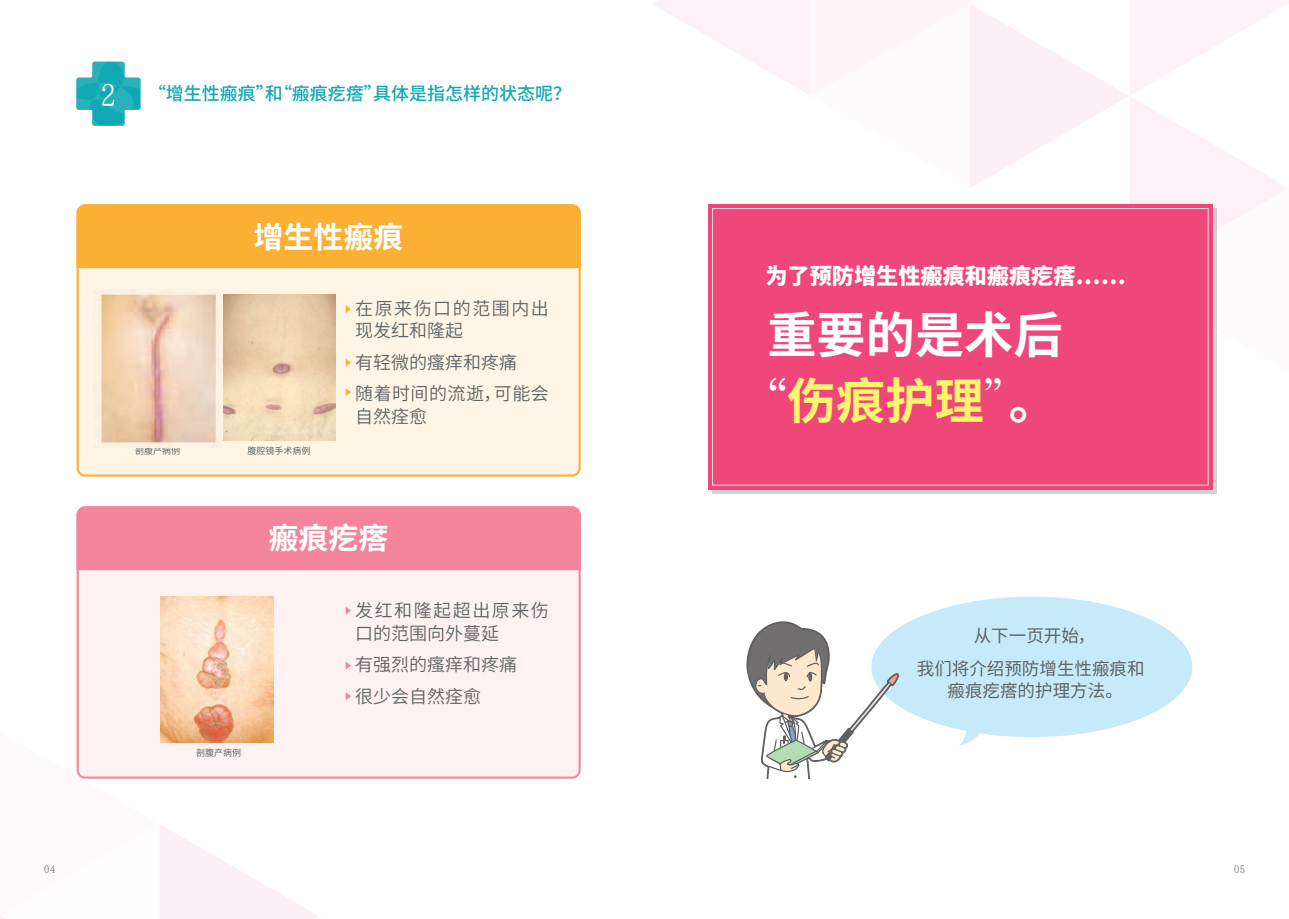
<style>
.page{position:relative;width:1289px;height:919px;background:#fff}
.page>*{position:absolute;margin:0;border:0;box-sizing:border-box;transform-origin:0 0}
.t1{font:700 49.2px/65.6px "Source Han Sans CN";color:#fff;text-align:center}
.t2{font:700 30px "Source Han Sans CN";color:#fff}
.t3{font:800 22.2px "Source Han Sans CN";color:#fff}
.t4{font:18px/31.5px "Source Han Sans CN";color:#5f6465}
.t5{font:18px/22.5px "Source Han Sans CN";letter-spacing:.085em;color:#5f6465}
.t6{font:500 18px "Source Han Sans CN";color:#11a8b4}
.t7{font:17.55px/33px "Source Han Sans CN";color:#5f6465;text-align:center}
.t8{font:10.5px "Kokoro Minchoutai";color:#5f6465}
.t9{font:9px "Source Han Sans CN";color:#5f6465}
.s1{font-family:"Kokoro Minchoutai";font-weight:400;font-size:30px;color:#fff}
.s2{font-weight:300}
.s3{color:#fff46d}
.s4{font-weight:200}
</style>
<div class="page">
<svg style="left:652px;top:0;width:636px;height:372px"></svg>
<svg style="left:0;top:731px;width:324px;height:187px"></svg>
<div style="left:77px;top:268px;width:503px;height:208px;background:#fef5e6"></div>
<div style="left:77px;top:204px;width:503px;height:64px;background:#fbb033"></div>
<div style="left:77px;top:570px;width:503px;height:208px;background:#fdf1f2"></div>
<div style="left:77px;top:506px;width:503px;height:64px;background:#f3849b"></div>
<svg style="left:77px;top:62px;width:63px;height:64px"></svg>
<svg style="left:712px;top:208px;width:504px;height:285px;background:#daafbc"></svg>
<div style="left:708px;top:204px;width:504px;height:285px;background:#f0477b"></div>
<div style="left:712px;top:208px;width:496px;height:277px;border:1px solid #fad5e5"></div>
<svg style="left:900px;top:596px;width:292px;height:149px;fill:#c6eafa"></svg>
<img style="left:222px;top:294px;width:113px;height:147px">
<img style="left:160px;top:596px;width:113px;height:147px">
<svg style="left:346px;top:305px;width:5px;height:8px"></svg>
<svg style="left:346px;top:358px;width:5px;height:9px"></svg>
<svg style="left:346px;top:388px;width:5px;height:8px"></svg>
<svg style="left:346px;top:606px;width:5px;height:8px"></svg>
<svg style="left:346px;top:661px;width:5px;height:8px"></svg>
<svg style="left:346px;top:692px;width:5px;height:8px"></svg>
<svg style="left:746px;top:621px;width:154px;height:157px"></svg>
<img style="left:93px;top:289px;width:129px;height:158px">
<p class="t6" style="left:99px;top:83px;width:474px"><span class="s1">2</span> “增生性瘢痕”和“瘢痕疙瘩”具体是指怎样的状态呢？</p>
<h2 class="t2" style="left:253px;top:219px;width:152px">增生性瘢痕</h2>
<p class="t9" style="left:135px;top:445px;width:46px">剖腹产病例</p>
<p class="t9" style="left:247px;top:445px;width:64px">腹腔镜手术病例</p>
<p class="t5" style="left:355px;top:297px;width:195px">在原来伤口的范围内出现发红和隆起</p>
<p class="t4" style="left:355px;top:347px;width:195px">有轻微的瘙痒和疼痛<br>随着时间的流逝，可能会</p>
<p class="t4" style="left:355px;top:401px;width:73px">自然痊愈</p>
<h2 class="t2" style="left:268px;top:521px;width:122px">瘢痕疙瘩</h2>
<p class="t9" style="left:196px;top:747px;width:46px">剖腹产病例</p>
<p class="t5" style="left:355px;top:599px;width:195px">发红和隆起超出原来伤口的范围向外蔓延</p>
<p class="t4" style="left:355px;top:649px;width:163px">有强烈的瘙痒和疼痛很少会自然痊愈</p>
<p class="t3" style="left:765px;top:263px;width:362px">为了预防增生性瘢痕和瘢痕疙瘩……</p>
<h1 class="t1" style="left:738px;top:303px;width:325px">重要的是术后<span class="s2">“</span><span class="s3">伤痕护理</span><span class="s4">”</span>。</h1>
<p class="t7" style="left:916px;top:619px;width:229px">从下一页开始，<br>我们将介绍预防增生性瘢痕和</p>
<p class="t7" style="left:947px;top:674px;width:177px">瘢痕疙瘩的护理方法。</p>
<p class="t8" style="left:43px;top:863px;width:13px">04</p>
<p class="t8" style="left:1233px;top:863px;width:13px">05</p>
</div>
